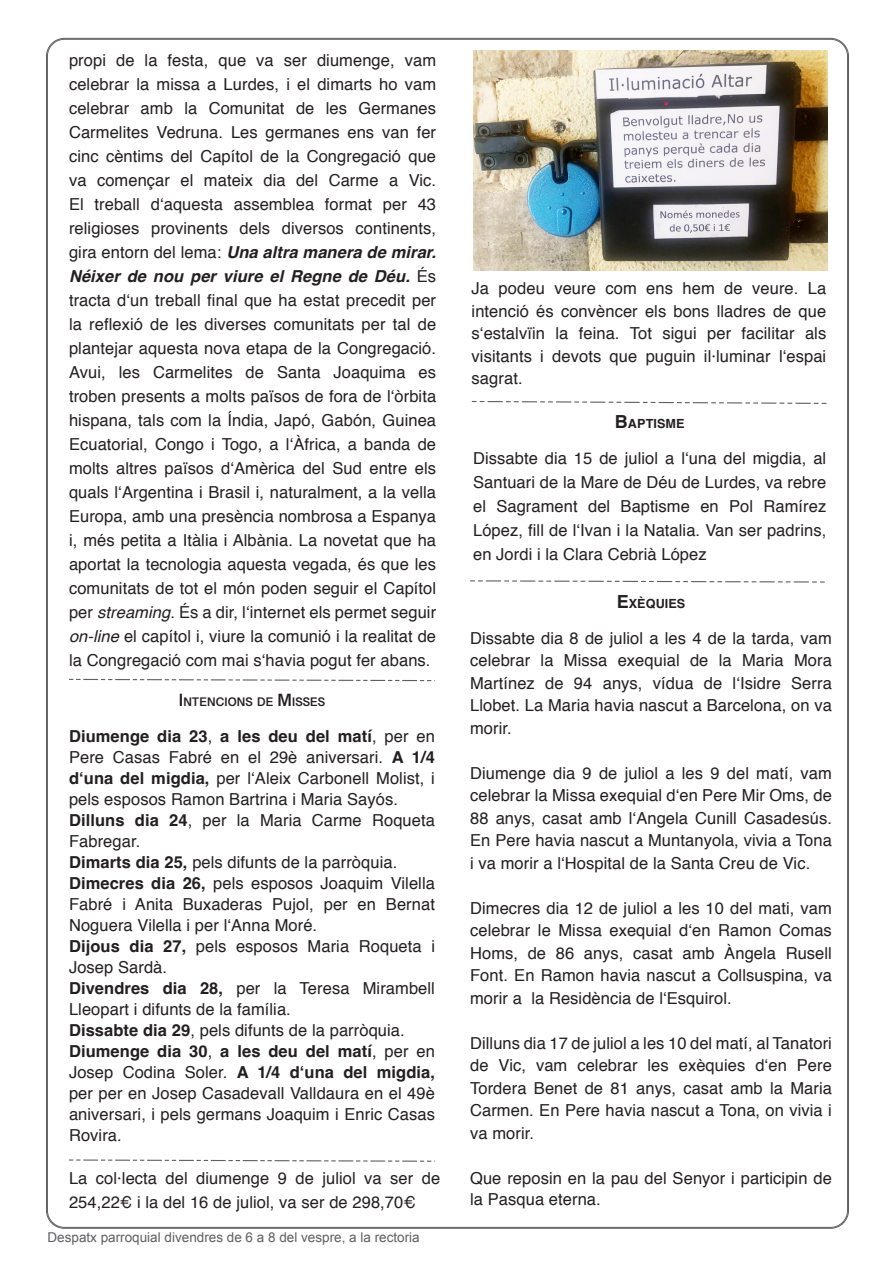
<style>
.page{position:relative;width:893px;height:1263px;background:#fff}
.page>*{position:absolute;margin:0;border:0;box-sizing:border-box;transform-origin:0 0}
.t1{font:16.5px/24px "Helvetica";letter-spacing:.005em;color:#231f20;text-align:justify}
.t2{font:13.5px "Arial";color:#5f5f62}
.t3{font:700 12.6px "Grantha Sangam MN";letter-spacing:.005em;color:#231f20}
.t4{font:700 12.6px "Helvetica";letter-spacing:.005em;color:#231f20}
.s1{font-weight:700;font-style:italic}
.s2{font-style:italic}
.s3{font-size:18px}
.s4{font-weight:700}
</style>
<div class="page">
<img style="left:473px;top:51px;width:355px;height:219px">
<svg style="left:470px;top:580px;width:355px;height:3px"></svg>
<svg style="left:471px;top:400px;width:356px;height:4px"></svg>
<svg style="left:69px;top:1159px;width:366px;height:3px"></svg>
<svg style="left:69px;top:678px;width:366px;height:4px"></svg>
<p class="t1" style="left:69px;top:49px;width:369px">propi de la festa, que va ser diumenge, vam celebrar la missa a Lurdes, i el dimarts ho vam celebrar amb la Comunitat de les Germanes Carmelites Vedruna. Les germanes ens van fer cinc cèntims del Capítol de la Congregació que va començar el mateix dia del Carme a Vic.<br>El treball d‘aquesta assemblea format per 43 religioses provinents dels diversos continents, gira entorn del lema: <span class="s1">Una altra manera de mirar.<br>Néixer de nou per viure el Regne de Déu.</span> És tracta d‘un treball final que ha estat precedit per la reflexió de les diverses comunitats per tal de plantejar aquesta nova etapa de la Congregació.<br>Avui, les Carmelites de Santa Joaquima es troben presents a molts països de fora de l‘òrbita hispana, tals com la Índia, Japó, Gabón, Guinea Ecuatorial, Congo i Togo, a l‘Àfrica, a banda de molts altres països d‘Amèrica del Sud entre els quals l‘Argentina i Brasil i, naturalment, a la vella Europa, amb una presència nombrosa a Espanya i, més petita a Itàlia i Albània. La novetat que ha aportat la tecnologia aquesta vegada, és que les comunitats de tot el món poden seguir el Capítol per <span class="s2">streaming</span>. És a dir, l‘internet els permet seguir <span class="s2">on-line</span> el capítol i, viure la comunió i la realitat de la Congregació com mai s‘havia pogut fer abans.</p>
<p class="t3" style="left:179px;top:694px;width:148px"><span class="s3">I</span>NTENCIONS DE <span class="s3">M</span>ISSES</p>
<p class="t1" style="left:69px;top:726px;width:367px;line-height:21px"><span class="s4">Diumenge dia 23</span>, <span class="s4">a les deu del matí</span>, per en Pere Casas Fabré en el 29è aniversari. <span class="s4">A 1/4 d‘una del migdia,</span> per l‘Aleix Carbonell Molist, i pels esposos Ramon Bartrina i Maria Sayós.</p>
<p class="t1" style="left:69px;top:810px;width:367px;line-height:21px"><span class="s4">Dilluns dia 24</span>, per la Maria Carme Roqueta<br>Fabregar.</p>
<p class="t1" style="left:69px;top:851px;width:330px"><span class="s4">Dimarts dia 25,</span> pels difunts de la parròquia.</p>
<p class="t1" style="left:69px;top:873px;width:367px;line-height:21px"><span class="s4">Dimecres dia 26,</span> pels esposos Joaquim Vilella Fabré i Anita Buxaderas Pujol, per en Bernat Noguera Vilella i per l‘Anna Moré.</p>
<p class="t1" style="left:69px;top:936px;width:367px;line-height:21px"><span class="s4">Dijous dia 27,</span> pels esposos Maria Roqueta i<br>Josep Sardà.</p>
<p class="t1" style="left:69px;top:978px;width:367px;line-height:21px"><span class="s4">Divendres dia 28,</span> per la Teresa Mirambell<br>Lleopart i difunts de la família.</p>
<p class="t1" style="left:69px;top:1019px;width:337px"><span class="s4">Dissabte dia 29</span>, pels difunts de la parròquia.</p>
<p class="t1" style="left:69px;top:1041px;width:367px;line-height:21px"><span class="s4">Diumenge dia 30</span>, <span class="s4">a les deu del matí</span>, per en Josep Codina Soler. <span class="s4">A 1/4 d‘una del migdia, </span>per per en Josep Casadevall Valldaura en el 49è aniversari, i pels germans Joaquim i Enric Casas Rovira.</p>
<p class="t1" style="left:69px;top:1166px;width:373px">La col·lecta del diumenge 9 de juliol va ser de<br>254,22€ i la del 16 de juliol, va ser de 298,70€</p>
<p class="t2" style="left:48px;top:1229px;width:374px">Despatx parroquial divendres de 6 a 8 del vespre, a la rectoria</p>
<p class="t1" style="left:472px;top:278px;width:356px;line-height:22.5px">Ja podeu veure com ens hem de veure. La intenció és convèncer els bons lladres de que s‘estalvïin la feina. Tot sigui per facilitar als visitants i devots que puguin il·luminar l‘espai sagrat.</p>
<p class="t4" style="left:615px;top:415px;width:71px"><span class="s3">B</span>APTISME</p>
<p class="t1" style="left:473px;top:446px;width:355px">Dissabte dia 15 de juliol a l‘una del migdia, al Santuari de la Mare de Déu de Lurdes, va rebre el Sagrament del Baptisme en Pol Ramírez López, fill de l‘Ivan i la Natalia. Van ser padrins, en Jordi i la Clara Cebrià López</p>
<p class="t4" style="left:617px;top:595px;width:70px"><span class="s3">E</span>XÈQUIES</p>
<p class="t1" style="left:470px;top:627px;width:363px;line-height:22.5px">Dissabte dia 8 de juliol a les 4 de la tarda, vam celebrar la Missa exequial de la Maria Mora Martínez de 94 anys, vídua de l‘Isidre Serra Llobet. La Maria havia nascut a Barcelona, on va morir.</p>
<p class="t1" style="left:470px;top:762px;width:363px;line-height:22.5px">Diumenge dia 9 de juliol a les 9 del matí, vam celebrar la Missa exequial d‘en Pere Mir Oms, de 88 anys, casat amb l‘Angela Cunill Casadesús.<br>En Pere havia nascut a Muntanyola, vivia a Tona i va morir a l‘Hospital de la Santa Creu de Vic.</p>
<p class="t1" style="left:470px;top:897px;width:363px;line-height:22.5px">Dimecres dia 12 de juliol a les 10 del mati, vam celebrar le Missa exequial d‘en Ramon Comas Homs, de 86 anys, casat amb Àngela Rusell Font. En Ramon havia nascut a Collsuspina, va morir a la Residència de l‘Esquirol.</p>
<p class="t1" style="left:470px;top:1032px;width:363px;line-height:22.5px">Dilluns dia 17 de juliol a les 10 del matí, al Tanatori de Vic, vam celebrar les exèquies d‘en Pere Tordera Benet de 81 anys, casat amb la Maria Carmen. En Pere havia nascut a Tona, on vivia i va morir.</p>
<p class="t1" style="left:470px;top:1168px;width:363px;line-height:21px">Que reposin en la pau del Senyor i participin de la Pasqua eterna.</p>
</div>
